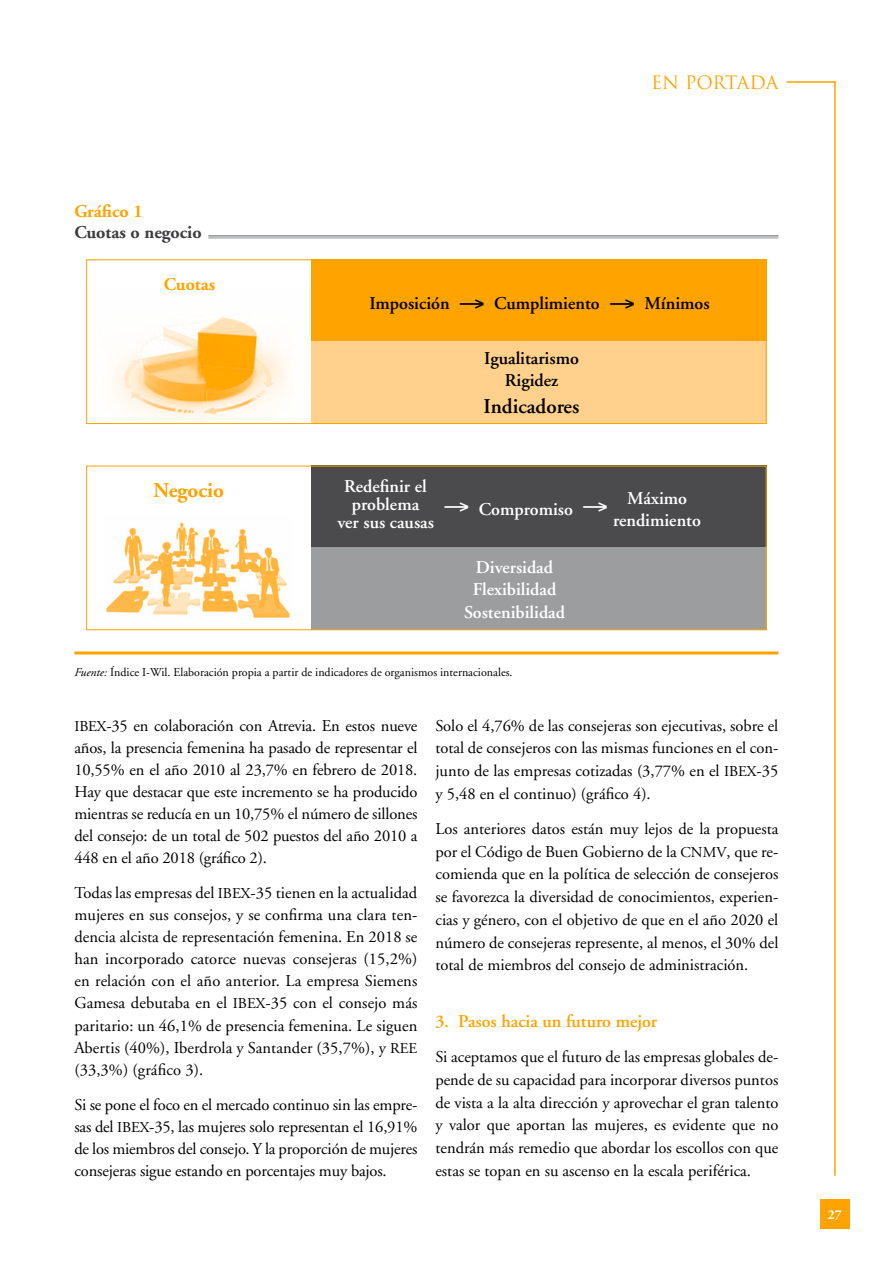
<style>
.page{position:relative;width:893px;height:1263px;background:#fff}
.page>*{position:absolute;margin:0;border:0;box-sizing:border-box;transform-origin:0 0}
.t1{font:600 21px "Adobe Garamond";color:#000}
.t2{font:700 21px "Adobe Garamond";color:#ffa300}
.t3{font:600 18px/18px "Adobe Garamond";color:#fff;text-align:center}
.t4{font:600 18px/21.6px "Adobe Garamond";color:#000;text-align:center}
.t5{font:600 18px "Adobe Garamond";color:#ffa300}
.t6{font:700 18px "Adobe Garamond";color:#ffa300}
.t7{font:700 18px "Adobe Garamond";color:#3d3d3f}
.t8{font:18px "Trajan Pro";letter-spacing:-.01em;color:#ffa300}
.t9{font:16.5px/22px "Adobe Garamond";color:#000;text-align:justify}
.t10{font:700 13.5px "Adobe Garamond";color:#fff}
.t11{font:12px "Adobe Garamond";color:#000}
.s1{font-style:italic}
.s2{font-size:15px}
</style>
<div class="page">
<hr style="left:834px;top:81px;width:2px;height:1095px;background:#ffa300">
<hr style="left:787px;top:81px;width:49px;height:2px;background:#ffa300">
<div style="left:820px;top:1199px;width:30px;height:30px;background:#ffa300"></div>
<img style="left:112px;top:317px;width:176px;height:105px">
<hr style="left:208px;top:235px;width:570px;height:1px;background:#9c9d9f">
<hr style="left:208px;top:237px;width:570px;height:1px;background:#9c9d9f">
<hr style="left:208px;top:238px;width:570px;height:1px;background:#9c9d9f">
<hr style="left:74px;top:651px;width:704px;height:3px;background:#ffa300">
<div style="left:311px;top:259px;width:456px;height:83px;background:#ffa300"></div>
<div style="left:311px;top:465px;width:456px;height:83px;background:#4b4b4d"></div>
<div style="left:311px;top:548px;width:456px;height:82px;background:#9c9d9f"></div>
<div style="left:311px;top:342px;width:456px;height:82px;background:#ffd18c"></div>
<div style="left:86px;top:259px;width:681px;height:165px;border:1px solid #ffa300"></div>
<div style="left:86px;top:466px;width:681px;height:164px;border:1px solid #ffa300"></div>
<img style="left:106px;top:522px;width:184px;height:96px">
<p class="t6" style="left:74px;top:202px;width:70px">Gráfico 1</p>
<p class="t7" style="left:74px;top:223px;width:129px">Cuotas o negocio</p>
<p class="t6" style="left:164px;top:274px;width:53px">Cuotas</p>
<p class="t8" style="left:651px;top:71px;width:129px">EN PORTADA</p>
<p class="t4" style="left:369px;top:293px;width:342px">Imposición → Cumplimiento → Mínimos</p>
<p class="t4" style="left:484px;top:348px;width:96px">Igualitarismo<br>Rigidez</p>
<p class="t1" style="left:484px;top:395px;width:97px">Indicadores</p>
<p class="t2" style="left:154px;top:479px;width:72px">Negocio</p>
<p class="t3" style="left:338px;top:478px;width:98px">Redefinir el problema<br>ver sus causas</p>
<p class="t3" style="left:443px;top:500px;width:246px">→ Compromiso → Máximo</p>
<p class="t3" style="left:613px;top:511px;width:89px">rendimiento</p>
<p class="t3" style="left:473px;top:557px;width:85px;line-height:21.6px;text-align:left">Diversidad<br>Flexibilidad</p>
<p class="t3" style="left:464px;top:604px;width:102px">Sostenibilidad</p>
<p class="t11" style="left:74px;top:666px;width:440px"><span class="s1">Fuente:</span> Índice I-Wil. Elaboración propia a partir de indicadores de organismos internacionales.</p>
<p class="t9" style="left:74px;top:715px;width:345px"><span class="s2">IBEX</span>-35 en colaboración con Atrevia. En estos nueve años, la presencia femenina ha pasado de representar el 10,55% en el año 2010 al 23,7% en febrero de 2018.<br>Hay que destacar que este incremento se ha producido mientras se reducía en un 10,75% el número de sillones del consejo: de un total de 502 puestos del año 2010 a 448 en el año 2018 (gráfico 2).</p>
<p class="t9" style="left:74px;top:882px;width:344px">Todas las empresas del <span class="s2">IBEX</span>-35 tienen en la actualidad mujeres en sus consejos, y se confirma una clara ten&shy;dencia alcista de representación femenina. En 2018 se han incorporado catorce nuevas consejeras (15,2%) en relación con el año anterior. La empresa Siemens Gamesa debutaba en el <span class="s2">IBEX</span>-35 con el consejo más paritario: un 46,1% de presencia femenina. Le siguen Abertis (40%), Iberdrola y Santander (35,7%), y <span class="s2">REE </span>(33,3%) (gráfico 3).</p>
<p class="t9" style="left:74px;top:1094px;width:344px">Si se pone el foco en el mercado continuo sin las empre&shy;sas del <span class="s2">IBEX</span>-35, las mujeres solo representan el 16,91% de los miembros del consejo. Y la proporción de mujeres consejeras sigue estando en porcentajes muy bajos.</p>
<p class="t9" style="left:435px;top:714px;width:344px;line-height:22.6px">Solo el 4,76% de las consejeras son ejecutivas, sobre el total de consejeros con las mismas funciones en el con&shy;junto de las empresas cotizadas (3,77% en el <span class="s2">IBEX</span>-35 y 5,48 en el continuo) (gráfico 4).</p>
<p class="t9" style="left:435px;top:818px;width:345px;line-height:22.6px">Los anteriores datos están muy lejos de la propuesta por el Código de Buen Gobierno de la <span class="s2">CNMV</span>, que re&shy;comienda que en la política de selección de consejeros se favorezca la diversidad de conocimientos, experien&shy;cias y género, con el objetivo de que en el año 2020 el número de consejeras represente, al menos, el 30% del total de miembros del consejo de administración.</p>
<p class="t5" style="left:435px;top:1011px;width:223px">3. Pasos hacia un futuro mejor</p>
<p class="t9" style="left:435px;top:1046px;width:344px;line-height:22.6px">Si aceptamos que el futuro de las empresas globales de&shy;pende de su capacidad para incorporar diversos puntos de vista a la alta dirección y aprovechar el gran talento y valor que aportan las mujeres, es evidente que no tendrán más remedio que abordar los escollos con que estas se topan en su ascenso en la escala periférica.</p>
<p class="t10" style="left:828px;top:1207px;width:16px">27</p>
</div>
